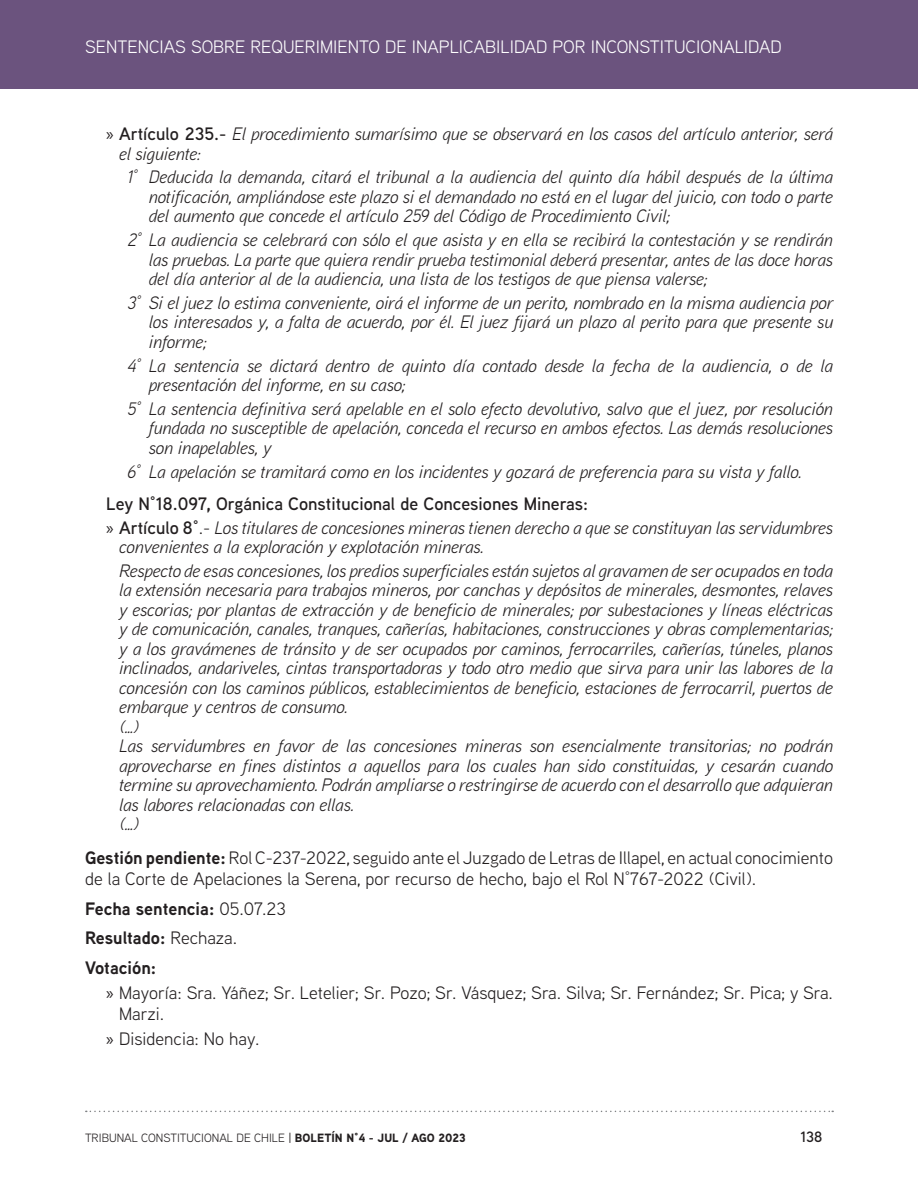
<style>
.page{position:relative;width:918px;height:1188px;background:#fff}
.page>*{position:absolute;margin:0;border:0;box-sizing:border-box;transform-origin:0 0}
.t1{font:italic 18px/19.5px "Aaux Next";color:#231f20}
.t2{font:18px/21px "Aaux Next";color:#231f20}
.t3{font:18px "Aaux Next";color:#fff}
.t4{font:700 18px/29.5px "Aaux Next";color:#231f20}
.t5{font:600 15px "Aaux Next";color:#231f20}
.t6{font:12px "Aaux Next";color:#231f20}
.s1{font-family:"Myriad Pro";font-style:normal}
.s2{font-weight:600;font-style:normal}
.s3{font-style:normal}
.s4{font-weight:700}
.s5{font-weight:400}
.s6{font-family:"Myriad Pro"}
.s7{font-weight:500}
.s8{font-weight:900}
</style>
<div class="page">
<svg style="left:86px;top:1111px;width:747px;height:1px"></svg>
<div style="left:0;top:0;width:918px;height:88px;background:#6b537e"></div>
<p class="t3" style="left:85px;top:35px;width:698px">SENTENCIAS SOBRE REQUERIMIENTO DE INAPLICABILIDAD POR INCONSTITUCIONALIDAD</p>
<p class="t1" style="left:119px;top:123px;width:715px;text-indent:-13px"><span class="s1">»</span> <span class="s2">Artículo 235.-</span> El procedimiento sumarísimo que se observará en los casos del artículo anterior, será el siguiente:</p>
<p class="t1" style="left:149px;top:167px;width:686px;text-align:justify;text-indent:-21px">1° Deducida la demanda, citará el tribunal a la audiencia del quinto día hábil después de la última notificación, ampliándose este plazo si el demandado no está en el lugar del juicio, con todo o parte del aumento que concede el artículo 259 del Código de Procedimiento Civil;</p>
<p class="t1" style="left:149px;top:229px;width:686px;text-align:justify;text-indent:-21px">2° La audiencia se celebrará con sólo el que asista y en ella se recibirá la contestación y se rendirán las pruebas. La parte que quiera rendir prueba testimonial deberá presentar, antes de las doce horas del día anterior al de la audiencia, una lista de los testigos de que piensa valerse;</p>
<p class="t1" style="left:149px;top:292px;width:686px;text-align:justify;text-indent:-21px">3° Si el juez lo estima conveniente, oirá el informe de un perito, nombrado en la misma audiencia por los interesados y, a falta de acuerdo, por él. El juez fijará un plazo al perito para que presente su informe;</p>
<p class="t1" style="left:149px;top:355px;width:686px;text-indent:-21px">4° La sentencia se dictará dentro de quinto día contado desde la fecha de la audiencia, o de la presentación del informe, en su caso;</p>
<p class="t1" style="left:149px;top:398px;width:686px;text-align:justify;text-indent:-21px">5° La sentencia definitiva será apelable en el solo efecto devolutivo, salvo que el juez, por resolución fundada no susceptible de apelación, conceda el recurso en ambos efectos. Las demás resoluciones son inapelables, y</p>
<p class="t1" style="left:128px;top:461px;width:676px">6° La apelación se tramitará como en los incidentes y gozará de preferencia para su vista y fallo.</p>
<p class="t1" style="left:106px;top:491px;width:728px;line-height:23.7px"><span class="s2">Ley N°18.097, Orgánica Constitucional de Concesiones Mineras:<br></span><span class="s1">»</span> <span class="s2">Artículo 8°</span><span class="s3">.-</span> Los titulares de concesiones mineras tienen derecho a que se constituyan las servidumbres</p>
<p class="t1" style="left:119px;top:534px;width:715px;line-height:23.7px">convenientes a la exploración y explotación mineras.<br>Respecto de esas concesiones, los predios superficiales están sujetos al gravamen de ser ocupados en toda</p>
<p class="t1" style="left:119px;top:580px;width:715px">la extensión necesaria para trabajos mineros, por canchas y depósitos de minerales, desmontes, relaves y escorias; por plantas de extracción y de beneficio de minerales; por subestaciones y líneas eléctricas y de comunicación, canales, tranques, cañerías, habitaciones, construcciones y obras complementarias; y a los gravámenes de tránsito y de ser ocupados por caminos, ferrocarriles, cañerías, túneles, planos inclinados, andariveles, cintas transportadoras y todo otro medio que sirva para unir las labores de la concesión con los caminos públicos, establecimientos de beneficio, estaciones de ferrocarril, puertos de embarque y centros de consumo.<br>(…)<br>Las servidumbres en favor de las concesiones mineras son esencialmente transitorias; no podrán aprovecharse en fines distintos a aquellos para los cuales han sido constituidas, y cesarán cuando termine su aprovechamiento. Podrán ampliarse o restringirse de acuerdo con el desarrollo que adquieran las labores relacionadas con ellas.<br>(…)</p>
<p class="t2" style="left:85px;top:847px;width:749px"><span class="s4">Gestión pendiente:</span> Rol C-237-2022, seguido ante el Juzgado de Letras de Illapel, en actual conocimiento de la Corte de Apelaciones la Serena, por recurso de hecho, bajo el Rol N°767-2022 (Civil).</p>
<p class="t4" style="left:85px;top:893px;width:202px">Fecha sentencia: <span class="s5">05.07.23<br></span>Resultado: <span class="s5">Rechaza.<br></span>Votación:</p>
<p class="t2" style="left:119px;top:981px;width:716px;text-indent:-13px"><span class="s6">»</span> Mayoría: Sra. Yáñez; Sr. Letelier; Sr. Pozo; Sr. Vásquez; Sra. Silva; Sr. Fernández; Sr. Pica; y Sra.<br>Marzi.</p>
<p class="t2" style="left:106px;top:1028px;width:155px"><span class="s6">»</span> Disidencia: No hay.</p>
<p class="t6" style="left:85px;top:1130px;width:382px">TRIBUNAL CONSTITUCIONAL DE CHILE <span class="s7">|</span> <span class="s8">BOLETÍN N°4 - JUL / AGO 2023</span></p>
<p class="t5" style="left:800px;top:1127px;width:24px">138</p>
</div>
